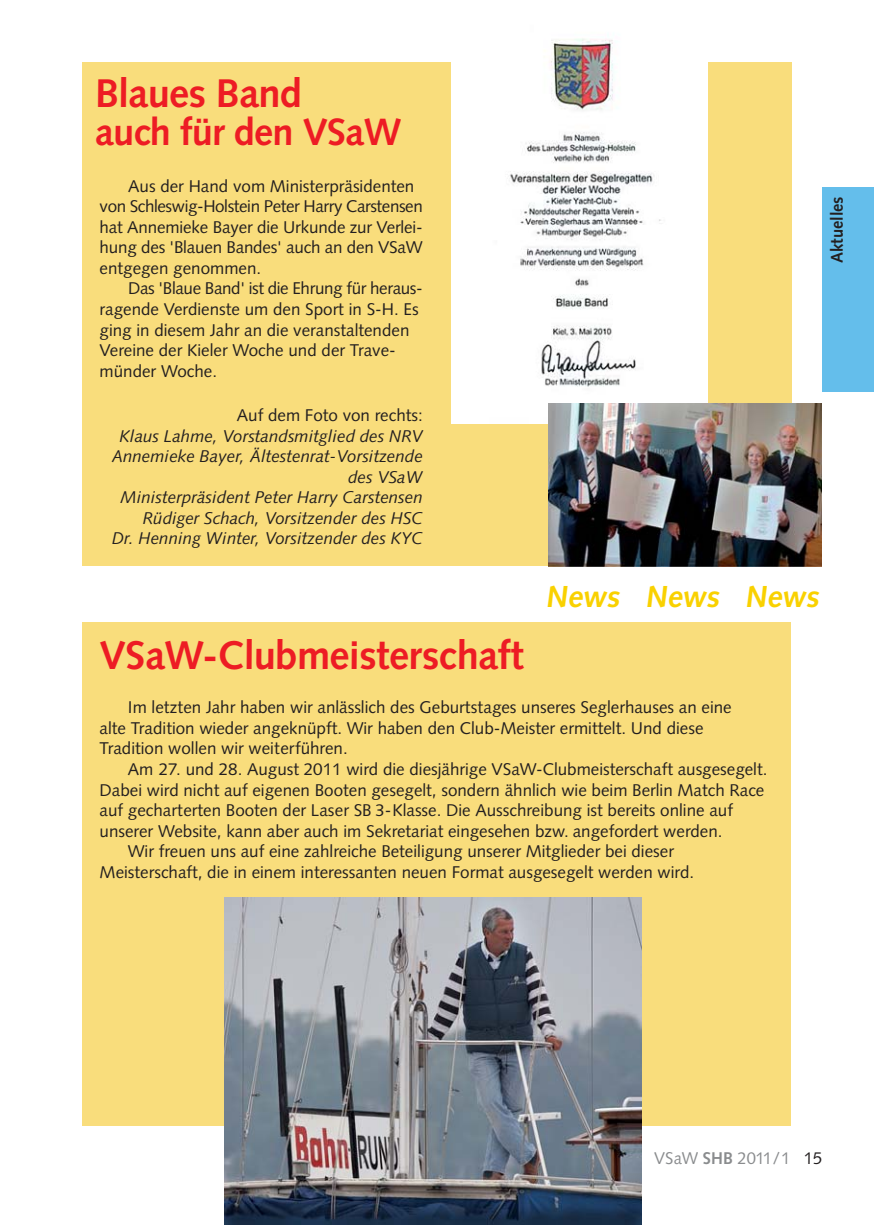
<style>
.page{position:relative;width:874px;height:1226px;background:#fff}
.page>*{position:absolute;margin:0;border:0;box-sizing:border-box;transform-origin:0 0}
.t1{font:700 40px "Syntax";letter-spacing:-.02em;color:#ed1c24}
.t2{font:700 38px "Syntax";letter-spacing:-.02em;color:#ed1c24}
.t3{font:700 30.4px "Syntax";color:#f9d100}
.t4{font:17px/20.6px "Syntax";color:#231f20}
.t5{font:italic 17px/20.6px "Syntax";color:#231f20;text-align:right}
.t6{font:17px "Syntax";color:#8a8c8e}
.t7{font:700 17px "Syntax";color:#231f20}
.s1{font-weight:700}
.s2{color:#231f20}
</style>
<div class="page">
<div style="left:822px;top:187px;width:51px;height:204px;background:#64beeb"></div>
<div style="left:82px;top:622px;width:709px;height:504px;background:#f9dd7c"></div>
<div style="left:82px;top:62px;width:709px;height:504px;background:#f9dd7c"></div>
<img style="left:451px;top:38px;width:257px;height:385px">
<img style="left:549px;top:404px;width:272px;height:162px">
<img style="left:225px;top:897px;width:416px;height:328px">
<h1 class="t1" style="left:95px;top:77px;width:209px">Blaues Band</h1>
<h2 class="t2" style="left:95px;top:117px;width:308px">auch für den VSaW</h2>
<p class="t4" style="left:100px;top:177px;width:325px;text-indent:29px">Aus der Hand vom Ministerpräsidenten von Schleswig-Holstein Peter Harry Carstensen hat Annemieke Bayer die Urkunde zur Verlei&shy;hung des 'Blauen Bandes' auch an den VSaW entgegen genommen.</p>
<p class="t4" style="left:100px;top:280px;width:325px;text-indent:29px">Das 'Blaue Band' ist die Ehrung für heraus&shy;ragende Verdienste um den Sport in S-H. Es ging in diesem Jahr an die veranstaltenden Vereine der Kieler Woche und der Trave&shy;münder Woche.</p>
<p class="t4" style="left:237px;top:407px;width:187px">Auf dem Foto von rechts:</p>
<p class="t5" style="left:112px;top:427px;width:313px">Klaus Lahme, Vorstandsmitglied des NRV Annemieke Bayer, Ältestenrat-Vorsitzende des VSaW<br>Ministerpräsident Peter Harry Carstensen Rüdiger Schach, Vorsitzender des HSC<br>Dr. Henning Winter, Vorsitzender des KYC</p>
<p class="t7" style="left:830px;top:263px;width:68px;rotate:-90deg">Aktuelles</p>
<h3 class="t3" style="left:546px;top:584px;width:279px">News News News</h3>
<h1 class="t1" style="left:100px;top:639px;width:426px">VSaW-Clubmeisterschaft</h1>
<p class="t4" style="left:100px;top:699px;width:634px;text-indent:28px">Im letzten Jahr haben wir anlässlich des Geburtstages unseres Seglerhauses an eine alte Tradition wieder angeknüpft. Wir haben den Club-Meister ermittelt. Und diese<br>Tradition wollen wir weiterführen.</p>
<p class="t4" style="left:128px;top:760px;width:641px">Am 27. und 28. August 2011 wird die diesjährige VSaW-Clubmeisterschaft ausgesegelt.</p>
<p class="t4" style="left:100px;top:781px;width:666px">Dabei wird nicht auf eigenen Booten gesegelt, sondern ähnlich wie beim Berlin Match Race</p>
<p class="t4" style="left:100px;top:802px;width:635px">auf gecharterten Booten der Laser SB 3-Klasse. Die Ausschreibung ist bereits online auf</p>
<p class="t4" style="left:100px;top:822px;width:625px">unserer Website, kann aber auch im Sekretariat eingesehen bzw. angefordert werden.</p>
<p class="t4" style="left:128px;top:843px;width:548px">Wir freuen uns auf eine zahlreiche Beteiligung unserer Mitglieder bei dieser</p>
<p class="t4" style="left:100px;top:863px;width:596px">Meisterschaft, die in einem interessanten neuen Format ausgesegelt werden wird.</p>
<p class="t6" style="left:654px;top:1151px;width:169px">VSaW <span class="s1">SHB</span> 2011/1 <span class="s2">15</span></p>
</div>
